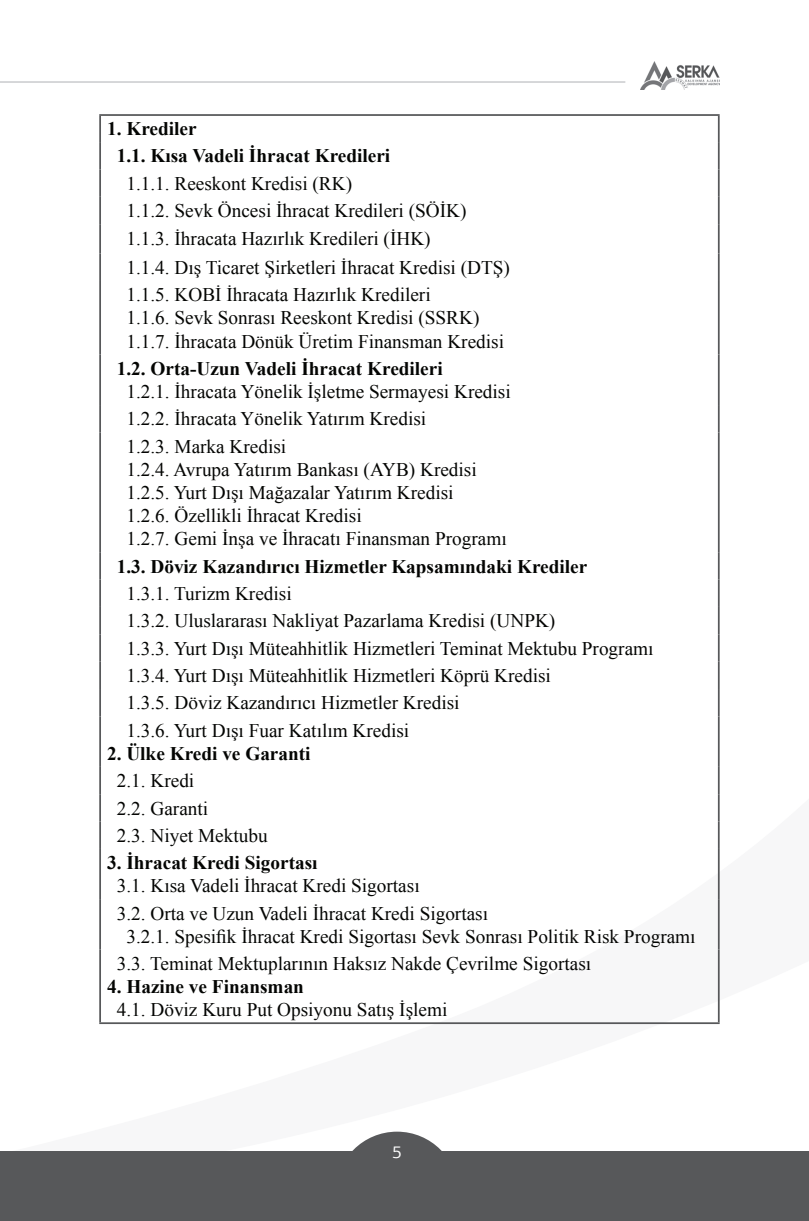
<style>
.page{position:relative;width:809px;height:1221px;background:#fff}
.page>*{position:absolute;margin:0;border:0;box-sizing:border-box;transform-origin:0 0}
.t1{font:19.25px/27.3px "Times New Roman";color:#040503}
.t2{font:700 19.25px/27.3px "Times New Roman";color:#040503}
.t3{font:17.5px "PF Agora Sans Pro";color:#fff}
</style>
<div class="page">
<div style="left:0;top:1151px;width:809px;height:69px;background:#57585a"></div>
<img style="left:640px;top:61px;width:79px;height:28px">
<hr style="left:99px;top:114px;width:620px;height:2px;background:#57585a">
<hr style="left:99px;top:116px;width:2px;height:26px;background:#57585a">
<hr style="left:99px;top:142px;width:2px;height:27px;background:#57585a">
<hr style="left:99px;top:169px;width:2px;height:28px;background:#57585a">
<hr style="left:99px;top:197px;width:2px;height:27px;background:#57585a">
<hr style="left:99px;top:224px;width:2px;height:29px;background:#57585a">
<hr style="left:99px;top:253px;width:2px;height:28px;background:#57585a">
<svg style="left:718px;top:116px;width:1px;height:165px"></svg>
<hr style="left:99px;top:281px;width:2px;height:73px;background:#57585a">
<hr style="left:718px;top:281px;width:1px;height:73px;background:#57585a">
<hr style="left:99px;top:354px;width:2px;height:51px;background:#57585a">
<hr style="left:718px;top:354px;width:1px;height:51px;background:#57585a">
<hr style="left:99px;top:405px;width:2px;height:27px;background:#57585a">
<svg style="left:718px;top:405px;width:1px;height:27px"></svg>
<hr style="left:99px;top:432px;width:2px;height:120px;background:#57585a">
<hr style="left:718px;top:432px;width:1px;height:120px;background:#57585a">
<hr style="left:99px;top:552px;width:2px;height:27px;background:#57585a">
<hr style="left:99px;top:579px;width:2px;height:28px;background:#57585a">
<hr style="left:99px;top:607px;width:2px;height:27px;background:#57585a">
<hr style="left:99px;top:634px;width:2px;height:27px;background:#57585a">
<hr style="left:99px;top:661px;width:2px;height:28px;background:#57585a">
<hr style="left:99px;top:689px;width:2px;height:27px;background:#57585a">
<svg style="left:718px;top:552px;width:1px;height:164px"></svg>
<hr style="left:99px;top:716px;width:2px;height:50px;background:#57585a">
<hr style="left:718px;top:716px;width:1px;height:50px;background:#57585a">
<hr style="left:99px;top:766px;width:2px;height:28px;background:#57585a">
<hr style="left:99px;top:794px;width:2px;height:27px;background:#57585a">
<hr style="left:99px;top:821px;width:2px;height:27px;background:#57585a">
<svg style="left:718px;top:766px;width:1px;height:82px"></svg>
<hr style="left:99px;top:848px;width:2px;height:51px;background:#57585a">
<hr style="left:718px;top:848px;width:1px;height:51px;background:#57585a">
<hr style="left:99px;top:899px;width:2px;height:50px;background:#57585a">
<hr style="left:718px;top:899px;width:1px;height:50px;background:#57585a">
<hr style="left:99px;top:949px;width:2px;height:73px;background:#57585a">
<hr style="left:718px;top:949px;width:1px;height:73px;background:#57585a">
<hr style="left:99px;top:1022px;width:620px;height:1px;background:#57585a">
<svg style="left:352px;top:1131px;width:90px;height:20px"></svg>
<hr style="left:0;top:81px;width:625px;height:2px;background:#d1d2d4">
<p class="t2" style="left:117px;top:114px;width:275px;text-indent:-10px">1. Krediler<br>1.1. Kısa Vadeli İhracat Kredileri</p>
<p class="t1" style="left:126px;top:169px;width:341px">1.1.1. Reeskont Kredisi (RK)<br>1.1.2. Sevk Öncesi İhracat Kredileri (SÖİK)<br>1.1.3. İhracata Hazırlık Kredileri (İHK)</p>
<p class="t1" style="left:126px;top:253px;width:385px">1.1.4. Dış Ticaret Şirketleri İhracat Kredisi (DTŞ)<br>1.1.5. KOBİ İhracata Hazırlık Kredileri</p>
<p class="t1" style="left:126px;top:306px;width:379px;line-height:23.1px">1.1.6. Sevk Sonrası Reeskont Kredisi (SSRK)<br>1.1.7. İhracata Dönük Üretim Finansman Kredisi</p>
<p class="t2" style="left:117px;top:354px;width:327px">1.2. Orta-Uzun Vadeli İhracat Kredileri</p>
<p class="t1" style="left:126px;top:377px;width:386px">1.2.1. İhracata Yönelik İşletme Sermayesi Kredisi<br>1.2.2. İhracata Yönelik Yatırım Kredisi<br>1.2.3. Marka Kredisi</p>
<p class="t1" style="left:126px;top:457px;width:382px;line-height:23.1px">1.2.4. Avrupa Yatırım Bankası (AYB) Kredisi 1.2.5. Yurt Dışı Mağazalar Yatırım Kredisi<br>1.2.6. Özellikli İhracat Kredisi<br>1.2.7. Gemi İnşa ve İhracatı Finansman Programı</p>
<p class="t2" style="left:117px;top:552px;width:472px">1.3. Döviz Kazandırıcı Hizmetler Kapsamındaki Krediler</p>
<p class="t1" style="left:126px;top:579px;width:528px">1.3.1. Turizm Kredisi<br>1.3.2. Uluslararası Nakliyat Pazarlama Kredisi (UNPK)<br>1.3.3. Yurt Dışı Müteahhitlik Hizmetleri Teminat Mektubu Programı 1.3.4. Yurt Dışı Müteahhitlik Hizmetleri Köprü Kredisi<br>1.3.5. Döviz Kazandırıcı Hizmetler Kredisi<br>1.3.6. Yurt Dışı Fuar Katılım Kredisi</p>
<p class="t2" style="left:107px;top:739px;width:205px">2. Ülke Kredi ve Garanti</p>
<p class="t1" style="left:117px;top:767px;width:152px">2.1. Kredi<br>2.2. Garanti<br>2.3. Niyet Mektubu</p>
<p class="t2" style="left:107px;top:848px;width:212px">3. İhracat Kredi Sigortası</p>
<p class="t1" style="left:117px;top:871px;width:373px">3.1. Kısa Vadeli İhracat Kredi Sigortası<br>3.2. Orta ve Uzun Vadeli İhracat Kredi Sigortası</p>
<p class="t1" style="left:117px;top:922px;width:580px;text-indent:10px">3.2.1. Spesifik İhracat Kredi Sigortası Sevk Sonrası Politik Risk Programı<br>3.3. Teminat Mektuplarının Haksız Nakde Çevrilme Sigortası</p>
<p class="t2" style="left:107px;top:972px;width:198px">4. Hazine ve Finansman</p>
<p class="t1" style="left:117px;top:995px;width:332px">4.1. Döviz Kuru Put Opsiyonu Satış İşlemi</p>
<p class="t3" style="left:392px;top:1141px;width:11px">5</p>
</div>
